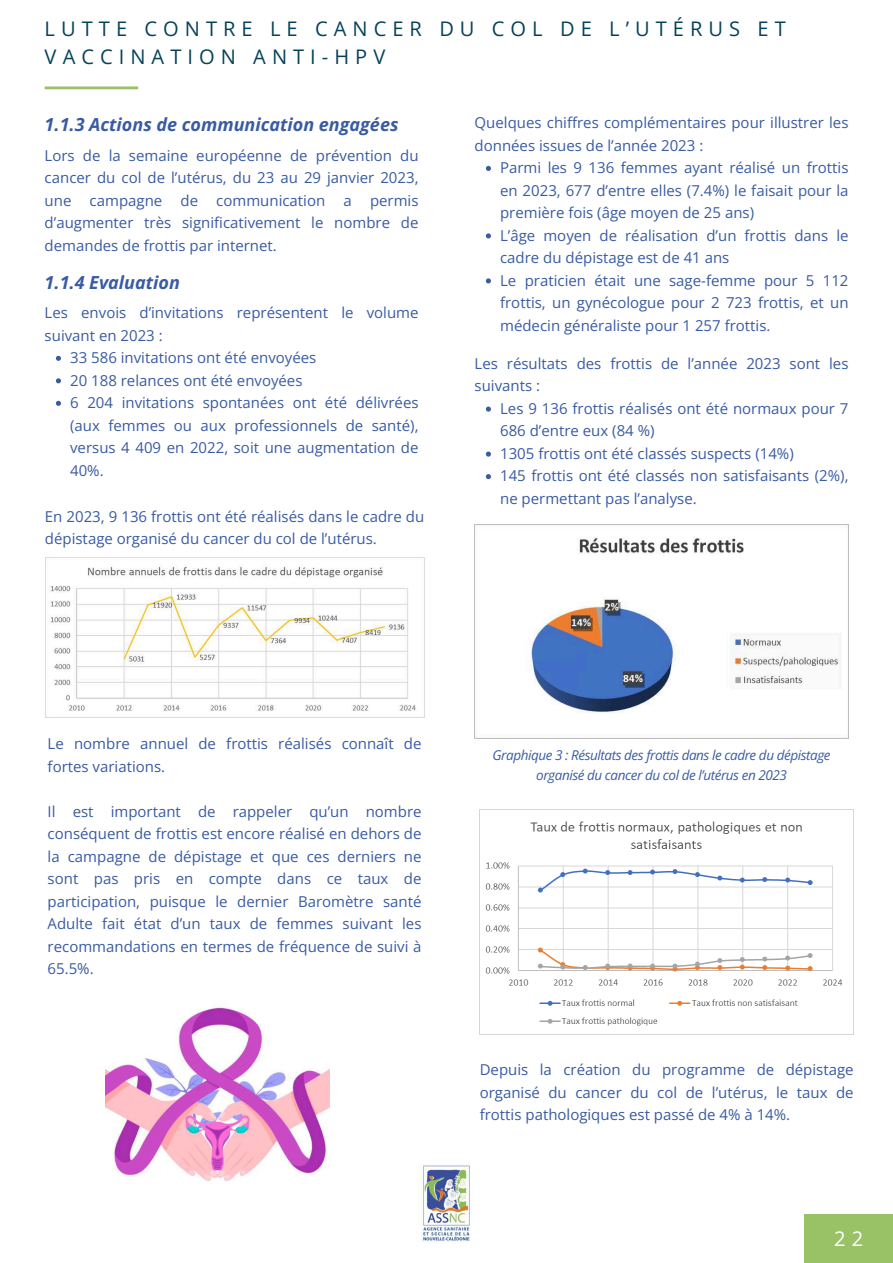
<style>
.page{position:relative;width:893px;height:1263px;background:#fff}
.page>*{position:absolute;margin:0;border:0;box-sizing:border-box;transform-origin:0 0}
.t1{font:20.1px/28.1px "Open Sans";letter-spacing:.3em;color:#064259}
.t2{font:20.1px "Open Sans";color:#fff}
.t3{font:italic 700 18px "Open Sans";color:#395ba2}
.t4{font:15px/22.5px "Open Sans";color:#395ba2}
.t5{font:italic 13.5px/20.2px "Open Sans";letter-spacing:-.03em;color:#395ba2;text-align:center}
</style>
<div class="page">
<hr style="left:45px;top:86px;width:93px;height:3px;background:#99c266">
<img style="left:418px;top:1165px;width:53px;height:78px">
<img style="left:45px;top:558px;width:371px;height:159px">
<div style="left:804px;top:1215px;width:89px;height:48px;background:#99c266"></div>
<img style="left:106px;top:1001px;width:224px;height:181px">
<svg style="left:486px;top:166px;width:5px;height:5px"></svg>
<svg style="left:486px;top:233px;width:5px;height:5px"></svg>
<svg style="left:486px;top:278px;width:5px;height:5px"></svg>
<svg style="left:56px;top:356px;width:5px;height:5px"></svg>
<svg style="left:56px;top:378px;width:5px;height:5px"></svg>
<svg style="left:56px;top:401px;width:5px;height:5px"></svg>
<svg style="left:486px;top:407px;width:5px;height:5px"></svg>
<svg style="left:486px;top:452px;width:5px;height:5px"></svg>
<svg style="left:486px;top:474px;width:5px;height:5px"></svg>
<img style="left:474px;top:525px;width:375px;height:214px">
<img style="left:485px;top:810px;width:369px;height:224px">
<h1 class="t1" style="left:45px;top:14px;width:742px">LUTTE CONTRE LE CANCER DU COL DE L’UTÉRUS ET<br>VACCINATION ANTI-HPV</h1>
<p class="t3" style="left:45px;top:111px;width:355px">1.1.3 Actions de communication engagées</p>
<p class="t4" style="left:45px;top:144px;width:375px;text-align:justify">Lors de la semaine européenne de prévention du cancer du col de l’utérus, du 23 au 29 janvier 2023, une campagne de communication a permis d’augmenter très significativement le nombre de demandes de frottis par internet.</p>
<p class="t3" style="left:45px;top:269px;width:137px">1.1.4 Evaluation</p>
<p class="t4" style="left:45px;top:301px;width:375px">Les envois d’invitations représentent le volume</p>
<p class="t4" style="left:45px;top:323px;width:120px">suivant en 2023 :</p>
<p class="t4" style="left:70px;top:346px;width:248px">33 586 invitations ont été envoyées</p>
<p class="t4" style="left:70px;top:368px;width:234px">20 188 relances ont été envoyées</p>
<p class="t4" style="left:70px;top:391px;width:350px">6 204 invitations spontanées ont été délivrées</p>
<p class="t4" style="left:70px;top:413px;width:350px">(aux femmes ou aux professionnels de santé),</p>
<p class="t4" style="left:70px;top:436px;width:350px">versus 4 409 en 2022, soit une augmentation de</p>
<p class="t4" style="left:70px;top:458px;width:35px">40%.</p>
<p class="t4" style="left:45px;top:505px;width:381px">En 2023, 9 136 frottis ont été réalisés dans le cadre du dépistage organisé du cancer du col de l’utérus.</p>
<p class="t4" style="left:474px;top:111px;width:375px">Quelques chiffres complémentaires pour illustrer les données issues de l’année 2023 :</p>
<p class="t4" style="left:500px;top:156px;width:350px">Parmi les 9 136 femmes ayant réalisé un frottis en 2023, 677 d’entre elles (7.4%) le faisait pour la première fois (âge moyen de 25 ans)<br>L’âge moyen de réalisation d’un frottis dans le cadre du dépistage est de 41 ans<br>Le praticien était une sage-femme pour 5 112 frottis, un gynécologue pour 2 723 frottis, et un médecin généraliste pour 1 257 frottis.</p>
<p class="t4" style="left:474px;top:352px;width:375px">Les résultats des frottis de l’année 2023 sont les suivants :</p>
<p class="t4" style="left:500px;top:397px;width:350px">Les 9 136 frottis réalisés ont été normaux pour 7<br>686 d’entre eux (84 %)<br>1305 frottis ont été classés suspects (14%)<br>145 frottis ont été classés non satisfaisants (2%), ne permettant pas l’analyse.</p>
<p class="t4" style="left:48px;top:732px;width:375px">Le nombre annuel de frottis réalisés connaît de fortes variations.</p>
<p class="t4" style="left:48px;top:800px;width:375px;text-align:justify">Il est important de rappeler qu’un nombre conséquent de frottis est encore réalisé en dehors de la campagne de dépistage et que ces derniers ne sont pas pris en compte dans ce taux de participation, puisque le dernier Baromètre santé Adulte fait état d’un taux de femmes suivant les recommandations en termes de fréquence de suivi à 65.5%.</p>
<p class="t5" style="left:492px;top:744px;width:340px">Graphique 3 : Résultats des frottis dans le cadre du dépistage organisé du cancer du col de l’utérus en 2023</p>
<p class="t4" style="left:480px;top:1058px;width:375px;text-align:justify">Depuis la création du programme de dépistage organisé du cancer du col de l’utérus, le taux de frottis pathologiques est passé de 4% à 14%.</p>
<h1 class="t2" style="left:834px;top:1225px;width:31px">2 2</h1>
</div>
